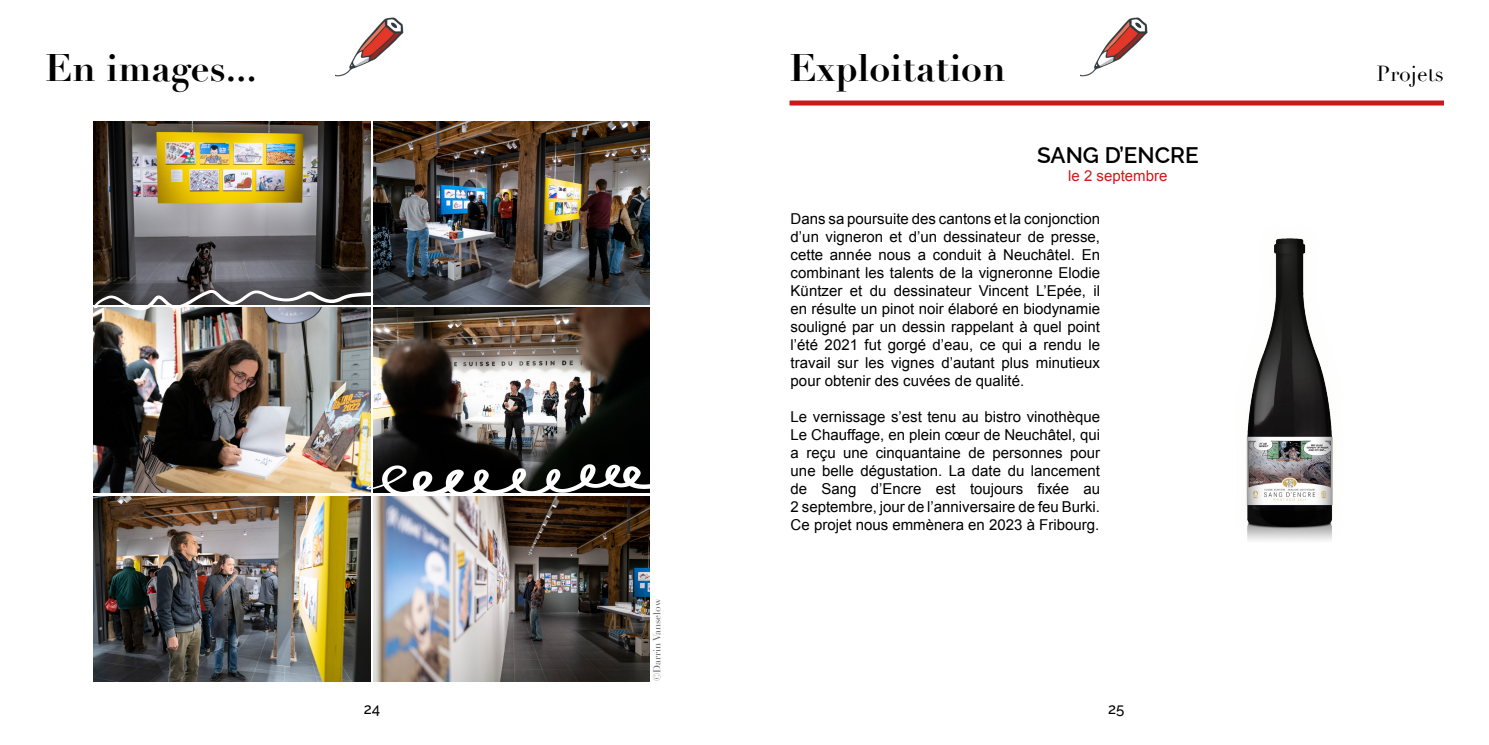
<style>
.page{position:relative;width:1489px;height:745px;background:#fff}
.page>*{position:absolute;margin:0;border:0;box-sizing:border-box;transform-origin:0 0}
.t1{font:700 37.5px "Didot";color:#000}
.t2{font:100 22.5px "Raleway";color:#000}
.t3{font:21.25px "Didot";color:#000}
.t4{font:15px/18px "Arial";color:#000;text-align:justify}
.t5{font:15px "Arial";color:#cf181e}
.t6{font:500 15px "Raleway";color:#000}
.t7{font:10px "Didot";color:#646363}
</style>
<div class="page">
<img style="left:335px;top:17px;width:69px;height:60px">
<img style="left:1080px;top:17px;width:68px;height:60px">
<div style="left:789px;top:100px;width:654px;height:5px;background:#cd1719"></div>
<img style="left:1246px;top:238px;width:87px;height:303px">
<img style="left:373px;top:121px;width:276px;height:183px">
<img style="left:94px;top:121px;width:276px;height:168px">
<img style="left:373px;top:496px;width:276px;height:184px">
<img style="left:373px;top:307px;width:276px;height:157px">
<img style="left:94px;top:496px;width:276px;height:184px">
<img style="left:94px;top:310px;width:276px;height:182px">
<svg style="left:366px;top:464px;width:284px;height:29px"></svg>
<svg style="left:94px;top:289px;width:277px;height:21px"></svg>
<h1 class="t1" style="left:45px;top:45px;width:213px">En images...</h1>
<p class="t6" style="left:364px;top:699px;width:18px">24</p>
<p class="t7" style="left:651px;top:680px;width:84px;rotate:-90deg">©Darrin Vanselow</p>
<h1 class="t1" style="left:789px;top:45px;width:218px">Exploitation</h1>
<h3 class="t3" style="left:1376px;top:61px;width:69px">Projets</h3>
<h2 class="t2" style="left:1037px;top:137px;width:163px">SANG D’ENCRE</h2>
<p class="t5" style="left:1068px;top:166px;width:101px">le 2 septembre</p>
<p class="t4" style="left:790px;top:209px;width:311px">Dans sa poursuite des cantons et la conjonction d’un vigneron et d’un dessinateur de presse, cette année nous a conduit à Neuchâtel. En combinant les talents de la vigneronne Elodie Küntzer et du dessinateur Vincent L’Epée, il en résulte un pinot noir élaboré en biodynamie souligné par un dessin rappelant à quel point l’été 2021 fut gorgé d’eau, ce qui a rendu le travail sur les vignes d’autant plus minutieux pour obtenir des cuvées de qualité.</p>
<p class="t4" style="left:790px;top:407px;width:311px;text-align:left">Le vernissage s’est tenu au bistro vinothèque Le Chauffage, en plein cœur de Neuchâtel, qui a reçu une cinquantaine de personnes pour une belle dégustation. La date du lancement de Sang d’Encre est toujours fixée au 2 septembre, jour de l’anniversaire de feu Burki.<br>Ce projet nous emmènera en 2023 à Fribourg.</p>
<p class="t6" style="left:1108px;top:699px;width:18px">25</p>
</div>
